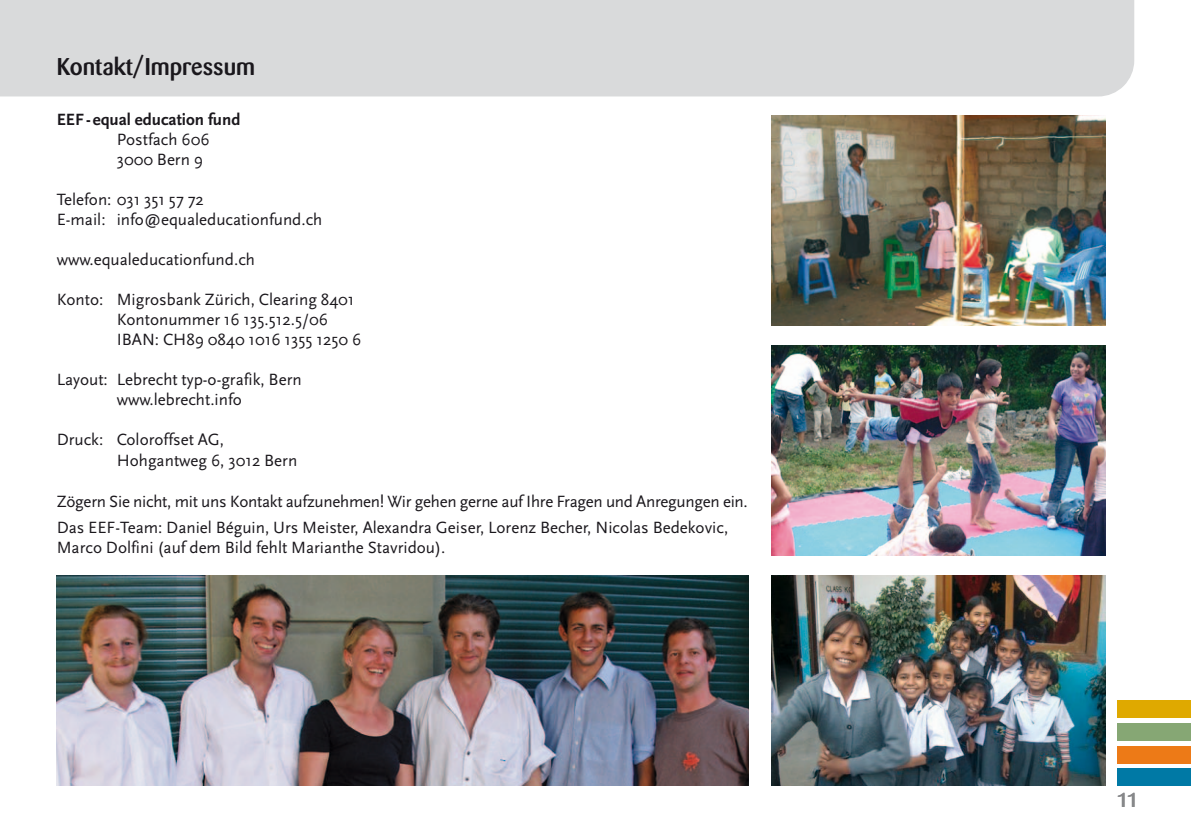
<style>
.page{position:relative;width:1191px;height:840px;background:#fff}
.page>*{position:absolute;margin:0;border:0;box-sizing:border-box;transform-origin:0 0}
.t1{font:500 24px "Barmeno";color:#1a171c}
.t2{font:500 20px "Barmeno";color:#87888a}
.t3{font:17px/20px "Scala Sans";color:#1a171c}
.t4{font:700 17px "Scala Sans";color:#1a171c}
</style>
<div class="page">
<div style="left:1117px;top:768px;width:74px;height:17px;background:#0079a5"></div>
<div style="left:1117px;top:745px;width:74px;height:17px;background:#ed7a17"></div>
<div style="left:1117px;top:723px;width:74px;height:17px;background:#86a774"></div>
<div style="left:1117px;top:700px;width:74px;height:17px;background:#dfa900"></div>
<div style="left:0;top:0;width:1134px;height:96px;background:#d9dadb"></div>
<img style="left:57px;top:575px;width:691px;height:210px">
<img style="left:771px;top:575px;width:335px;height:210px">
<img style="left:771px;top:345px;width:335px;height:210px">
<img style="left:771px;top:115px;width:335px;height:210px">
<h1 class="t1" style="left:57px;top:52px;width:200px">Kontakt/Impressum</h1>
<p class="t4" style="left:57px;top:110px;width:185px">EEF- equal education fund</p>
<p class="t3" style="left:117px;top:130px;width:94px">Postfach 606<br>3000 Bern 9</p>
<p class="t3" style="left:57px;top:190px;width:267px">Telefon: 031 351 57 72<br>E-mail: info@equaleducationfund.ch</p>
<p class="t3" style="left:57px;top:250px;width:200px">www.equaleducationfund.ch</p>
<p class="t3" style="left:117px;top:290px;width:246px;text-indent:-60px">Konto: Migrosbank Zürich, Clearing 8401<br>Kontonummer 16 135.512.5/06<br>IBAN: CH89 0840 1016 1355 1250 6</p>
<p class="t3" style="left:57px;top:370px;width:246px;text-align:center">Layout: Lebrecht typ-o-grafik, Bern www.lebrecht.info</p>
<p class="t3" style="left:117px;top:430px;width:182px;text-indent:-60px">Druck: Coloroffset AG,<br>Hohgantweg 6, 3012 Bern</p>
<p class="t3" style="left:57px;top:488px;width:692px;line-height:25.6px">Zögern Sie nicht, mit uns Kontakt aufzunehmen! Wir gehen gerne auf Ihre Fragen und Anregungen ein.<br>Das EEF-Team: Daniel Béguin, Urs Meister, Alexandra Geiser, Lorenz Becher, Nicolas Bedekovic,</p>
<p class="t3" style="left:57px;top:537px;width:390px">Marco Dolfini (auf dem Bild fehlt Marianthe Stavridou).</p>
<p class="t2" style="left:1117px;top:787px;width:22px">11</p>
</div>
